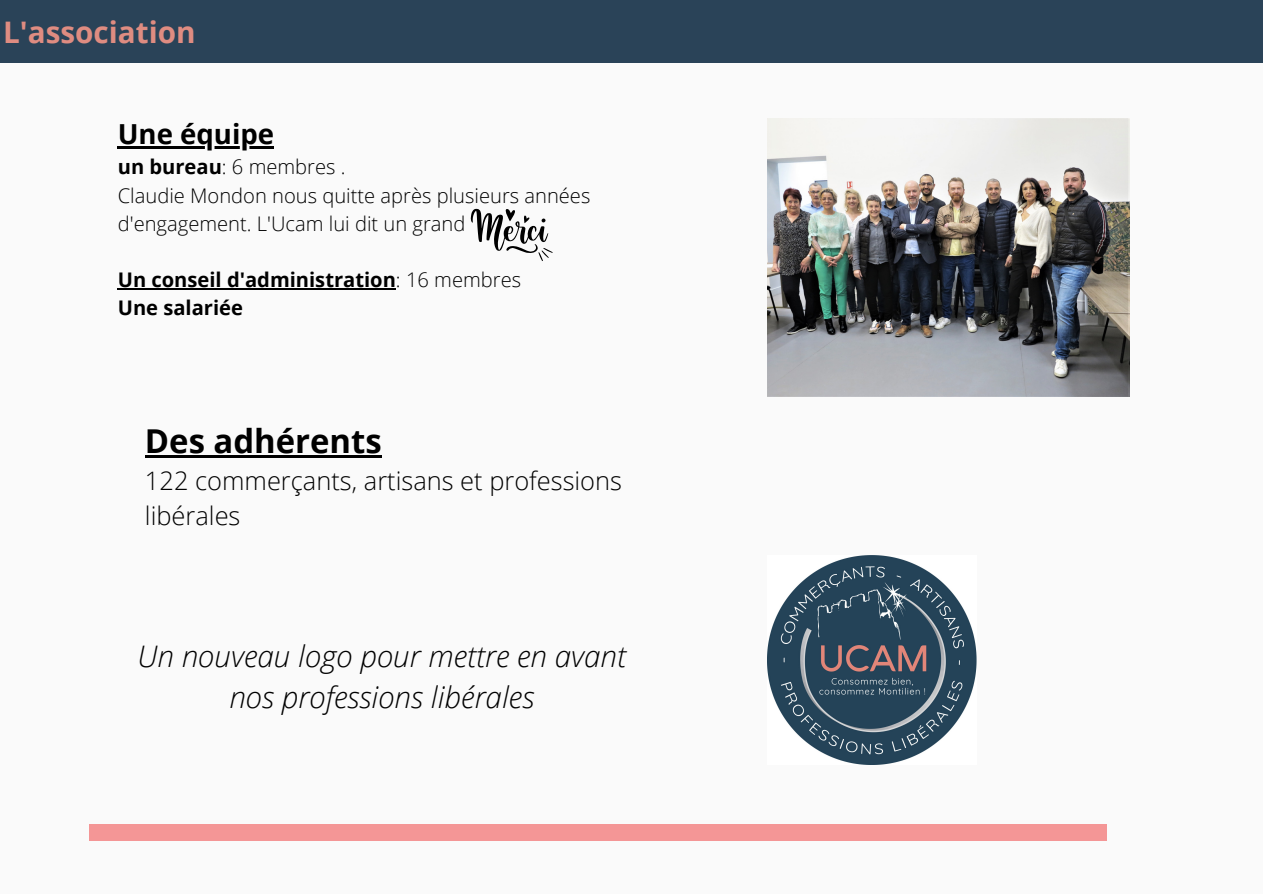
<style>
.page{position:relative;width:1263px;height:894px;background:#fff}
.page>*{position:absolute;margin:0;border:0;box-sizing:border-box;transform-origin:0 0}
.t1{font:700 32.85px "Open Sans";color:#000}
.t2{font:italic 300 29.7px/40.5px "Open Sans";color:#000;text-align:center}
.t3{font:700 29.7px "Open Sans";color:#df8c81}
.t4{font:700 27.6px "Open Sans";color:#000}
.t5{font:300 25.5px/34.8px "Open Sans";color:#000}
.t6{font:300 20.1px/28px "Open Sans";color:#000}
.t7{font:700 20.1px/28px "Open Sans";color:#000}
.s1{font-weight:700}
.s2{font-weight:300}
</style>
<div class="page">
<div style="left:0;top:0;width:1263px;height:893px;background:#fafafa"></div>
<div style="left:0;top:0;width:1262px;height:62px;background:#2a4358"></div>
<img style="left:768px;top:119px;width:362px;height:277px">
<hr style="left:118px;top:146px;width:156px;height:2px;background:#000">
<hr style="left:118px;top:288px;width:278px;height:1px;background:#000">
<svg style="left:471px;top:208px;width:82px;height:53px"></svg>
<div style="left:89px;top:823px;width:1017px;height:17px;background:#f49696"></div>
<img style="left:768px;top:555px;width:209px;height:209px">
<hr style="left:145px;top:455px;width:237px;height:2px;background:#000">
<h2 class="t3" style="left:3px;top:11px;width:194px">L'association</h2>
<h3 class="t4" style="left:118px;top:114px;width:158px">Une équipe</h3>
<p class="t6" style="left:118px;top:152px;width:474px"><span class="s1">un bureau</span>: 6 membres .<br>Claudie Mondon nous quitte après plusieurs années d'engagement. L'Ucam lui dit un grand</p>
<p class="t7" style="left:118px;top:265px;width:405px">Un conseil d'administration<span class="s2">: 16 membres<br></span>Une salariée</p>
<h1 class="t1" style="left:145px;top:418px;width:238px">Des adhérents</h1>
<p class="t5" style="left:145px;top:463px;width:479px">122 commerçants, artisans et professions libérales</p>
<h2 class="t2" style="left:138px;top:635px;width:490px">Un nouveau logo pour mettre en avant nos professions libérales</h2>
</div>
